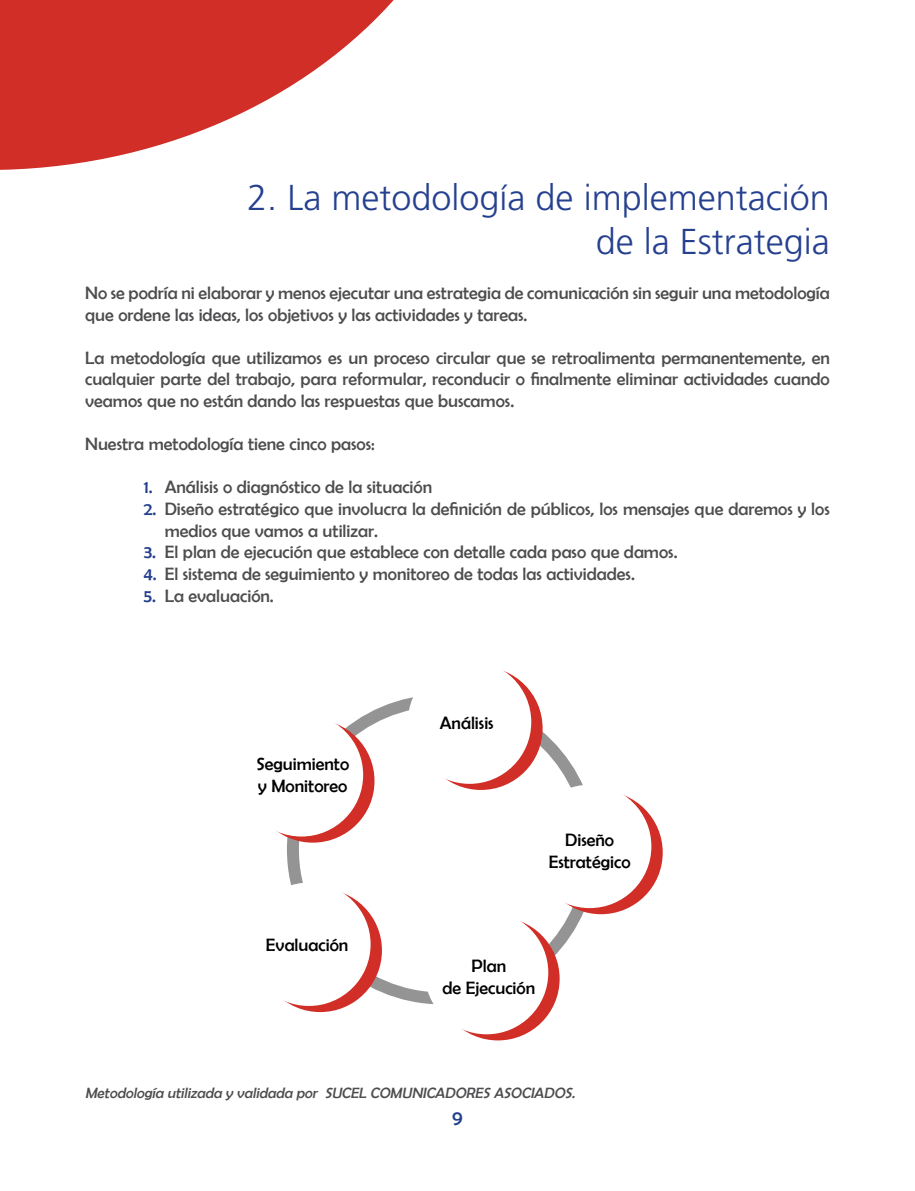
<style>
.page{position:relative;width:915px;height:1191px;background:#fff}
.page>*{position:absolute;margin:0;border:0;box-sizing:border-box;transform-origin:0 0}
.t1{font:300 36px/43.2px "Frutiger LT Std";color:#25408f;text-align:right}
.t2{font:21px "Berlin Sans FB";color:#25408f}
.t3{font:18px/21.6px "Berlin Sans FB";color:#4d4d4f}
.t4{font:18px/21.6px "Berlin Sans FB";color:#000;text-align:center}
.t5{font:italic 15px "Berlin Sans FB";color:#4d4d4f}
.s1{color:#25408f}
</style>
<div class="page">
<svg style="left:0;top:0;width:394px;height:170px;fill:#d02e27"></svg>
<div style="left:436px;top:917px;width:123px;height:123px;background:#d02e27;border-radius:50%"></div>
<div style="left:424px;top:911px;width:124px;height:123px;background:#fff;border-radius:50%"></div>
<div style="left:539px;top:791px;width:123px;height:123px;background:#d02e27;border-radius:50%"></div>
<div style="left:527px;top:784px;width:124px;height:124px;background:#fff;border-radius:50%"></div>
<div style="left:419px;top:666px;width:123px;height:124px;background:#d02e27;border-radius:50%"></div>
<div style="left:407px;top:660px;width:124px;height:124px;background:#fff;border-radius:50%"></div>
<div style="left:258px;top:888px;width:124px;height:124px;background:#d02e27;border-radius:50%"></div>
<div style="left:247px;top:882px;width:123px;height:124px;background:#fff;border-radius:50%"></div>
<div style="left:251px;top:719px;width:123px;height:123px;background:#d02e27;border-radius:50%"></div>
<div style="left:240px;top:713px;width:123px;height:123px;background:#fff;border-radius:50%"></div>
<h1 class="t1" style="left:247px;top:177px;width:584px">2. La metodología de implementación de la Estrategia</h1>
<p class="t3" style="left:85px;top:282px;width:746px">No se podría ni elaborar y menos ejecutar una estrategia de comunicación sin seguir una metodología que ordene las ideas, los objetivos y las actividades y tareas.</p>
<p class="t3" style="left:85px;top:347px;width:746px;text-align:justify">La metodología que utilizamos es un proceso circular que se retroalimenta permanentemente, en cualquier parte del trabajo, para reformular, reconducir o finalmente eliminar actividades cuando veamos que no están dando las respuestas que buscamos.</p>
<p class="t3" style="left:85px;top:433px;width:291px">Nuestra metodología tiene cinco pasos:</p>
<p class="t3" style="left:144px;top:476px;width:290px"><span class="s1">1.</span> Análisis o diagnóstico de la situación</p>
<p class="t3" style="left:165px;top:498px;width:666px;text-indent:-21px"><span class="s1">2.</span> Diseño estratégico que involucra la definición de públicos, los mensajes que daremos y los medios que vamos a utilizar.</p>
<p class="t3" style="left:144px;top:541px;width:535px"><span class="s1">3.</span> El plan de ejecución que establece con detalle cada paso que damos.</p>
<p class="t3" style="left:144px;top:563px;width:492px"><span class="s1">4.</span> El sistema de seguimiento y monitoreo de todas las actividades.</p>
<p class="t3" style="left:144px;top:584px;width:132px"><span class="s1">5.</span> La evaluación.</p>
<p class="t4" style="left:256px;top:753px;width:94px;text-align:left">Seguimiento y Monitoreo</p>
<p class="t4" style="left:266px;top:934px;width:84px">Evaluación</p>
<p class="t4" style="left:439px;top:712px;width:55px">Análisis</p>
<p class="t4" style="left:548px;top:829px;width:83px">Diseño<br>Estratégico</p>
<p class="t4" style="left:442px;top:955px;width:94px">Plan<br>de Ejecución</p>
<p class="t5" style="left:85px;top:1085px;width:494px">Metodología utilizada y validada por SUCEL COMUNICADORES ASOCIADOS.</p>
<p class="t2" style="left:452px;top:1106px;width:12px">9</p>
</div>
